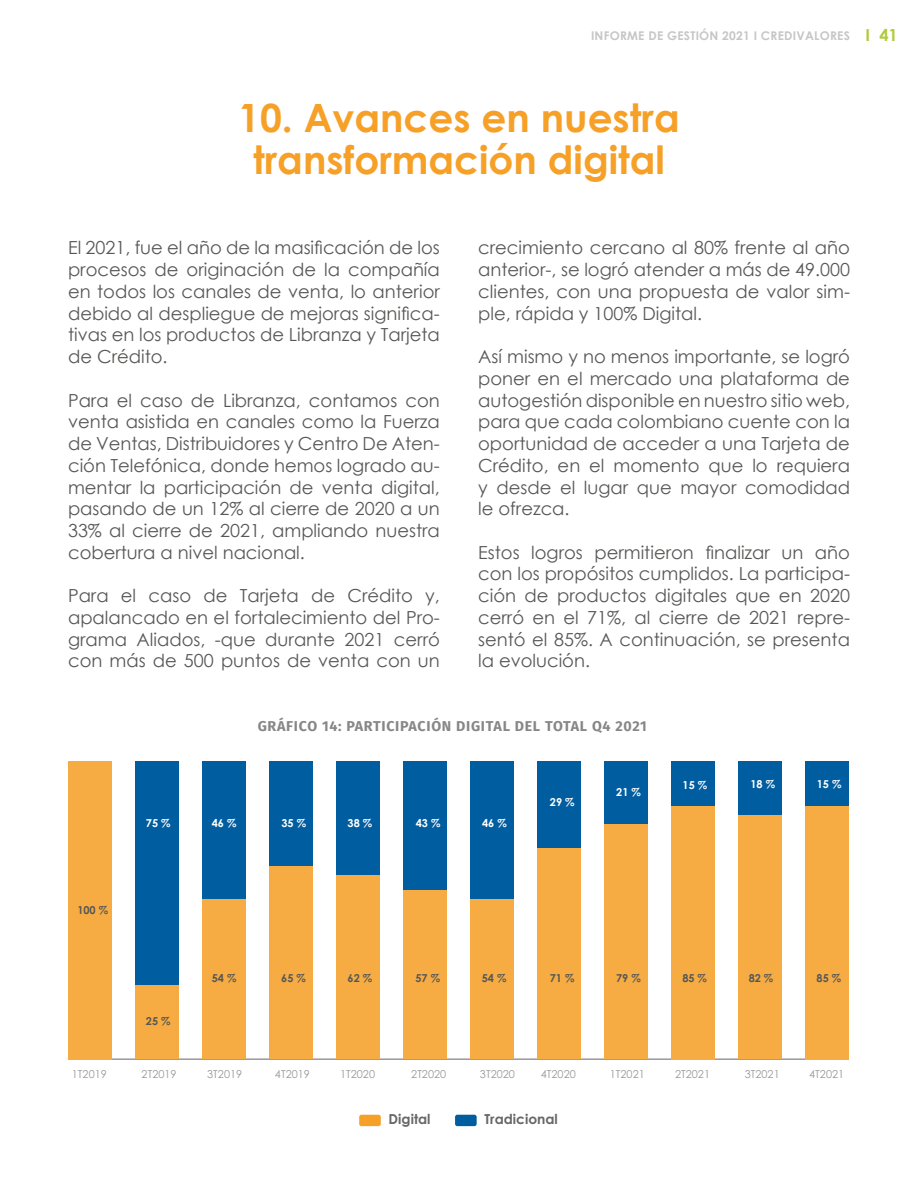
<style>
.page{position:relative;width:918px;height:1188px;background:#fff}
.page>*{position:absolute;margin:0;border:0;box-sizing:border-box;transform-origin:0 0}
.t1{font:700 39px/42px "Century Gothic";color:#f6a027;text-align:center}
.t2{font:18px/21.8px "Century Gothic";color:#575756;text-align:justify}
.t3{font:700 14.25px "Fira Sans";letter-spacing:.05em;color:#878787}
.t4{font:700 13.8px "Century Gothic";color:#676767}
.t5{font:700 12px "Century Gothic";letter-spacing:.02em;color:#c6c6c6}
.t6{font:10.95px "Century Gothic";color:#9a9999}
.t7{font:700 10.95px "Century Gothic";color:#575756}
.t8{font:700 10.95px "Century Gothic";color:#fff}
.s1{font-size:16.5px;color:#afcb3a}
</style>
<div class="page">
<div style="left:359px;top:1115px;width:22px;height:11px;background:#f6a027;border-radius:2px"></div>
<div style="left:455px;top:1115px;width:22px;height:11px;background:#005d9f;border-radius:2px"></div>
<hr style="left:68px;top:1058px;width:781px;height:2px;background:#9d9d9c">
<div style="left:68px;top:761px;width:44px;height:298px;background:#f6ac42"></div>
<div style="left:135px;top:985px;width:44px;height:74px;background:#f6ac42"></div>
<div style="left:135px;top:761px;width:44px;height:224px;background:#005d9f"></div>
<div style="left:202px;top:898px;width:44px;height:161px;background:#f6ac42"></div>
<div style="left:202px;top:761px;width:44px;height:137px;background:#005d9f"></div>
<div style="left:269px;top:865px;width:44px;height:194px;background:#f6ac42"></div>
<div style="left:269px;top:761px;width:44px;height:104px;background:#005d9f"></div>
<div style="left:336px;top:874px;width:44px;height:185px;background:#f6ac42"></div>
<div style="left:336px;top:761px;width:44px;height:113px;background:#005d9f"></div>
<div style="left:403px;top:889px;width:44px;height:170px;background:#f6ac42"></div>
<div style="left:403px;top:761px;width:44px;height:128px;background:#005d9f"></div>
<div style="left:470px;top:898px;width:44px;height:161px;background:#f6ac42"></div>
<div style="left:470px;top:761px;width:44px;height:137px;background:#005d9f"></div>
<div style="left:537px;top:848px;width:44px;height:211px;background:#f6ac42"></div>
<div style="left:537px;top:761px;width:44px;height:87px;background:#005d9f"></div>
<div style="left:604px;top:824px;width:44px;height:235px;background:#f6ac42"></div>
<div style="left:604px;top:761px;width:44px;height:63px;background:#005d9f"></div>
<div style="left:671px;top:806px;width:44px;height:253px;background:#f6ac42"></div>
<div style="left:671px;top:761px;width:44px;height:45px;background:#005d9f"></div>
<div style="left:738px;top:815px;width:44px;height:244px;background:#f6ac42"></div>
<div style="left:738px;top:761px;width:44px;height:54px;background:#005d9f"></div>
<div style="left:805px;top:761px;width:44px;height:45px;background:#005d9f"></div>
<div style="left:805px;top:806px;width:44px;height:253px;background:#f6ac42"></div>
<p class="t5" style="left:591px;top:27px;width:308px">INFORME DE GESTIÓN 2021 I CREDIVALORES <span class="s1">I 41</span></p>
<h1 class="t1" style="left:238px;top:95px;width:443px">10. Avances en nuestra transformación digital</h1>
<p class="t2" style="left:68px;top:237px;width:373px">El 2021, fue el año de la masificación de los procesos de originación de la compañía en todos los canales de venta, lo anterior debido al despliegue de mejoras significa&shy;tivas en los productos de Libranza y Tarjeta de Crédito.</p>
<p class="t2" style="left:68px;top:389px;width:373px">Para el caso de Libranza, contamos con venta asistida en canales como la Fuerza de Ventas, Distribuidores y Centro De Aten&shy;ción Telefónica, donde hemos logrado au&shy;mentar la participación de venta digital, pasando de un 12% al cierre de 2020 a un 33% al cierre de 2021, ampliando nuestra cobertura a nivel nacional.</p>
<p class="t2" style="left:68px;top:585px;width:373px">Para el caso de Tarjeta de Crédito y, apalancado en el fortalecimiento del Pro&shy;grama Aliados, -que durante 2021 cerró con más de 500 puntos de venta con un</p>
<p class="t2" style="left:478px;top:237px;width:373px">crecimiento cercano al 80% frente al año anterior-, se logró atender a más de 49.000 clientes, con una propuesta de valor sim&shy;ple, rápida y 100% Digital.</p>
<p class="t2" style="left:478px;top:345px;width:373px">Así mismo y no menos importante, se logró poner en el mercado una plataforma de autogestión disponible en nuestro sitio web, para que cada colombiano cuente con la oportunidad de acceder a una Tarjeta de Crédito, en el momento que lo requiera y desde el lugar que mayor comodidad le ofrezca.</p>
<p class="t2" style="left:478px;top:541px;width:373px">Estos logros permitieron finalizar un año con los propósitos cumplidos. La participa&shy;ción de productos digitales que en 2020 cerró en el 71%, al cierre de 2021 repre&shy;sentó el 85%. A continuación, se presenta la evolución.</p>
<p class="t7" style="left:77px;top:902px;width:32px">100 %</p>
<p class="t8" style="left:146px;top:815px;width:26px">75 %</p>
<p class="t7" style="left:146px;top:1013px;width:26px">25 %</p>
<p class="t3" style="left:258px;top:714px;width:391px">GRÁFICO 14: PARTICIPACIÓN DIGITAL DEL TOTAL Q4 2021</p>
<p class="t8" style="left:212px;top:815px;width:26px">46 %</p>
<p class="t8" style="left:282px;top:815px;width:26px">35 %</p>
<p class="t8" style="left:348px;top:815px;width:26px">38 %</p>
<p class="t8" style="left:416px;top:815px;width:26px">43 %</p>
<p class="t8" style="left:482px;top:815px;width:26px">46 %</p>
<p class="t8" style="left:550px;top:794px;width:26px">29 %</p>
<p class="t8" style="left:616px;top:783px;width:26px">21 %</p>
<p class="t8" style="left:683px;top:777px;width:26px">15 %</p>
<p class="t8" style="left:750px;top:775px;width:26px">18 %</p>
<p class="t8" style="left:817px;top:775px;width:26px">15 %</p>
<p class="t7" style="left:212px;top:970px;width:26px">54 %</p>
<p class="t7" style="left:281px;top:970px;width:26px">65 %</p>
<p class="t7" style="left:348px;top:970px;width:26px">62 %</p>
<p class="t7" style="left:415px;top:970px;width:26px">57 %</p>
<p class="t7" style="left:482px;top:970px;width:26px">54 %</p>
<p class="t7" style="left:550px;top:970px;width:26px">71 %</p>
<p class="t7" style="left:616px;top:970px;width:26px">79 %</p>
<p class="t7" style="left:682px;top:970px;width:26px">85 %</p>
<p class="t7" style="left:749px;top:970px;width:26px">82 %</p>
<p class="t7" style="left:817px;top:970px;width:26px">85 %</p>
<p class="t6" style="left:72px;top:1067px;width:36px">1T2019</p>
<p class="t6" style="left:142px;top:1067px;width:36px">2T2019</p>
<p class="t6" style="left:207px;top:1067px;width:36px">3T2019</p>
<p class="t6" style="left:275px;top:1067px;width:36px">4T2019</p>
<p class="t6" style="left:340px;top:1067px;width:36px">1T2020</p>
<p class="t6" style="left:411px;top:1067px;width:36px">2T2020</p>
<p class="t6" style="left:480px;top:1067px;width:36px">3T2020</p>
<p class="t6" style="left:541px;top:1067px;width:36px">4T2020</p>
<p class="t6" style="left:610px;top:1067px;width:36px">1T2021</p>
<p class="t6" style="left:675px;top:1067px;width:36px">2T2021</p>
<p class="t6" style="left:745px;top:1067px;width:36px">3T2021</p>
<p class="t6" style="left:809px;top:1067px;width:36px">4T2021</p>
<p class="t4" style="left:389px;top:1109px;width:43px">Digital</p>
<p class="t4" style="left:485px;top:1109px;width:75px">Tradicional</p>
</div>
